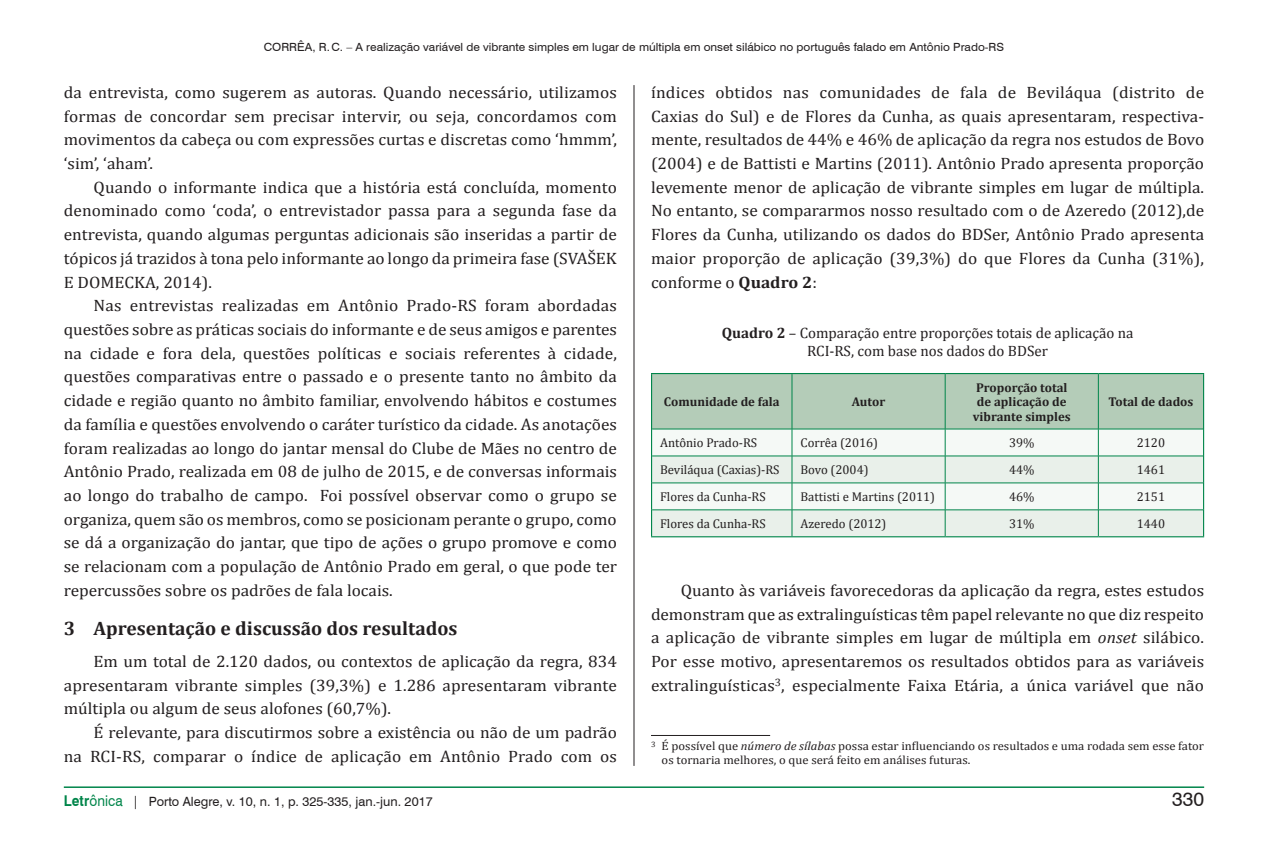
<style>
.page{position:relative;width:1268px;height:851px;background:#fff}
.page>*{position:absolute;margin:0;border:0;box-sizing:border-box;transform-origin:0 0}
.t1{font:700 19.5px "Cambria";color:#231f20}
.t2{font:19.5px "Swiss 721 BT";color:#231f20}
.t3{font:16.5px/23.7px "Cambria";color:#231f20;text-align:justify;scale:1.05 1}
.t4{font:15px/18px "Cambria";color:#231f20;text-align:center}
.t5{font:12.75px "Cambria";color:#231f20}
.t6{font:700 12.75px/14.2px "Cambria";color:#231f20;text-align:center}
.t7{font:12.75px "Swiss 721 BT";color:#231f20}
.t8{font:12px/13.5px "Cambria";color:#231f20;scale:1.05 1}
.t9{font:11.25px "Swiss 721 BT";color:#231f20;scale:1.05 1}
.s1{font-weight:700;font-size:14.85px;color:#00854a}
.s2{font-size:14.85px;color:#00854a}
.s3{font-size:13.2px}
.s4{font-weight:700}
.s5{font-style:italic}
</style>
<div class="page">
<hr style="left:64px;top:786px;width:1139px;height:1px;background:#00854a">
<hr style="left:633px;top:85px;width:1px;height:680px;background:#231f20">
<hr style="left:651px;top:536px;width:140px;height:1px;background:#00854a">
<hr style="left:791px;top:536px;width:153px;height:1px;background:#00854a">
<hr style="left:944px;top:536px;width:154px;height:1px;background:#00854a">
<hr style="left:1098px;top:536px;width:105px;height:1px;background:#00854a">
<svg style="left:651px;top:373px;width:552px;height:163px"></svg>
<hr style="left:651px;top:735px;width:119px;height:1px;background:#231f20">
<p class="t9" style="left:264px;top:40px;width:17px">Corr</p>
<p class="t9" style="left:297px;top:40px;width:674px">êa, R.C. – A realização variável de vibrante simples em lugar de múltipla em onset silábico no português falado em Antônio Prado-RS</p>
<p class="t3" style="left:64px;top:80px;width:528px">da entrevista, como sugerem as autoras. Quando necessário, utilizamos formas de concordar sem precisar intervir, ou seja, concordamos com movimentos da cabeça ou com expressões curtas e discretas como ‘hmmm’, ‘sim’, ‘aham’.</p>
<p class="t3" style="left:64px;top:175px;width:528px;text-indent:30px">Quando o informante indica que a história está concluída, momento denominado como ‘coda’, o entrevistador passa para a segunda fase da entrevista, quando algumas perguntas adicionais são inseridas a partir de tópicos já trazidos à tona pelo informante ao longo da primeira fase (SVAŠEK E DOMECKA, 2014).</p>
<p class="t3" style="left:64px;top:294px;width:528px;text-indent:30px">Nas entrevistas realizadas em Antônio Prado-RS foram abordadas questões sobre as práticas sociais do informante e de seus amigos e parentes na cidade e fora dela, questões políticas e sociais referentes à cidade, questões comparativas entre o passado e o presente tanto no âmbito da cidade e região quanto no âmbito familiar, envolvendo hábitos e costumes da família e questões envolvendo o caráter turístico da cidade. As anotações foram realizadas ao longo do jantar mensal do Clube de Mães no centro de Antônio Prado, realizada em 08 de julho de 2015, e de conversas informais ao longo do trabalho de campo. Foi possível observar como o grupo se organiza, quem são os membros, como se posicionam perante o grupo, como se dá a organização do jantar, que tipo de ações o grupo promove e como se relacionam com a população de Antônio Prado em geral, o que pode ter repercussões sobre os padrões de fala locais.</p>
<p class="t1" style="left:64px;top:616px;width:395px">3 Apresentação e discussão dos resultados</p>
<p class="t3" style="left:64px;top:649px;width:528px;text-indent:30px">Em um total de 2.120 dados, ou contextos de aplicação da regra, 834 apresentaram vibrante simples (39,3%) e 1.286 apresentaram vibrante múltipla ou algum de seus alofones (60,7%).</p>
<p class="t3" style="left:64px;top:720px;width:528px;text-align:right">É relevante, para discutirmos sobre a existência ou não de um padrão<br>na RCI-RS, comparar o índice de aplicação em Antônio Prado com os</p>
<p class="t7" style="left:64px;top:794px;width:370px"><span class="s1">Letr</span><span class="s2">ônica</span> <span class="s3">|</span> Porto Alegre, v. 10, n. 1, p. 325-335, jan.-jun. 2017</p>
<p class="t3" style="left:651px;top:80px;width:528px">índices obtidos nas comunidades de fala de Beviláqua (distrito de Caxias do Sul) e de Flores da Cunha, as quais apresentaram, respectiva&shy;mente, resultados de 44% e 46% de aplicação da regra nos estudos de Bovo (2004) e de Battisti e Martins (2011). Antônio Prado apresenta proporção levemente menor de aplicação de vibrante simples em lugar de múltipla.<br>No entanto, se compararmos nosso resultado com o de Azeredo (2012),de Flores da Cunha, utilizando os dados do BDSer, Antônio Prado apresenta maior proporção de aplicação (39,3%) do que Flores da Cunha (31%), conforme o <span class="s4">Quadro 2</span>:</p>
<p class="t4" style="left:721px;top:324px;width:413px"><span class="s4">Quadro 2</span> – Comparação entre proporções totais de aplicação na<br>RCI-RS, com base nos dados do BDSer</p>
<p class="t6" style="left:663px;top:394px;width:117px">Comunidade de fala</p>
<p class="t6" style="left:851px;top:394px;width:35px">Autor</p>
<p class="t6" style="left:972px;top:380px;width:99px">Proporção total de aplicação de vibrante simples</p>
<p class="t6" style="left:1108px;top:394px;width:86px">Total de dados</p>
<p class="t5" style="left:660px;top:435px;width:98px">Antônio Prado-RS</p>
<p class="t5" style="left:800px;top:435px;width:79px">Corrêa (2016)</p>
<p class="t5" style="left:1008px;top:435px;width:27px">39%</p>
<p class="t5" style="left:1136px;top:435px;width:30px">2120</p>
<p class="t5" style="left:660px;top:462px;width:121px">Beviláqua (Caxias)-RS</p>
<p class="t5" style="left:800px;top:462px;width:70px">Bovo (2004)</p>
<p class="t5" style="left:1008px;top:462px;width:27px">44%</p>
<p class="t5" style="left:1136px;top:462px;width:30px">1461</p>
<p class="t5" style="left:660px;top:489px;width:107px">Flores da Cunha-RS</p>
<p class="t5" style="left:800px;top:489px;width:136px">Battisti e Martins (2011)</p>
<p class="t5" style="left:1008px;top:489px;width:27px">46%</p>
<p class="t5" style="left:1136px;top:489px;width:30px">2151</p>
<p class="t5" style="left:660px;top:516px;width:107px">Flores da Cunha-RS</p>
<p class="t5" style="left:800px;top:516px;width:87px">Azeredo (2012)</p>
<p class="t5" style="left:1008px;top:516px;width:27px">31%</p>
<p class="t5" style="left:1136px;top:516px;width:30px">1440</p>
<p class="t3" style="left:651px;top:578px;width:528px;text-indent:30px">Quanto às variáveis favorecedoras da aplicação da regra, estes estudos demonstram que as extralinguísticas têm papel relevante no que diz respeito a aplicação de vibrante simples em lugar de múltipla em <span class="s5">onset</span> silábico.<br>Por esse motivo, apresentaremos os resultados obtidos para as variáveis extralinguísticas<sup>3</sup>, especialmente Faixa Etária, a única variável que não</p>
<p class="t8" style="left:661px;top:739px;width:518px;text-indent:-11px"><sup>3</sup> É possível que <span class="s5">número de sílabas</span> possa estar influenciando os resultados e uma rodada sem esse fator os tornaria melhores, o que será feito em análises futuras.</p>
<p class="t2" style="left:1171px;top:787px;width:34px">330</p>
</div>
